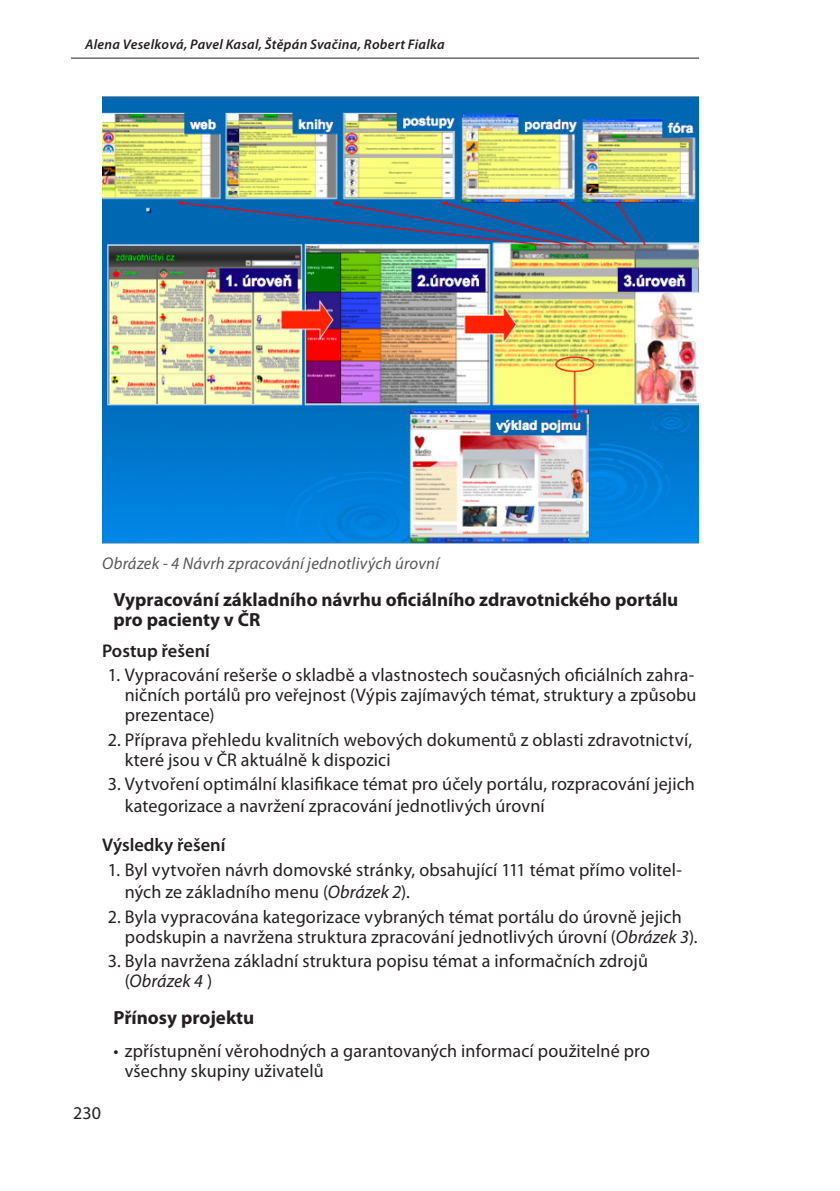
<style>
.page{position:relative;width:840px;height:1191px;background:#fff}
.page>*{position:absolute;margin:0;border:0;box-sizing:border-box;transform-origin:0 0}
.t1{font:700 19px/20px "Myriad Pro";color:#231f20}
.t2{font:18.4px/20px "Myriad Pro";letter-spacing:.005em;color:#231f20}
.t3{font:600 18.4px "Myriad Pro";color:#231f20}
.t4{font:18px "Myriad Pro";color:#231f20}
.t5{font:italic 17px "Myriad Pro";letter-spacing:.015em;color:#57585a}
.t6{font:italic 600 14px "Myriad Pro";letter-spacing:.02em;color:#231f20}
.s1{font-style:italic}
</style>
<div class="page">
<hr style="left:71px;top:58px;width:627px;height:1px;background:#231f20">
<img style="left:102px;top:96px;width:595px;height:447px">
<p class="t6" style="left:85px;top:35px;width:361px">Alena Veselková, Pavel Kasal, Štěpán Svačina, Robert Fialka</p>
<p class="t5" style="left:102px;top:553px;width:338px">Obrázek - 4 Návrh zpracování jednotlivých úrovní</p>
<p class="t1" style="left:113px;top:589px;width:566px">Vypracování základního návrhu oficiálního zdravotnického portálu pro pacienty v ČR</p>
<p class="t3" style="left:102px;top:638px;width:109px">Postup řešení</p>
<p class="t2" style="left:125px;top:664px;width:573px;text-align:justify;text-indent:-17px">1. Vypracování rešerše o skladbě a vlastnostech současných oficiálních zahra&shy;ničních portálů pro veřejnost (Výpis zajímavých témat, struktury a způsobu prezentace)</p>
<p class="t2" style="left:125px;top:729px;width:568px;text-indent:-17px">2. Příprava přehledu kvalitních webových dokumentů z oblasti zdravotnictví, které jsou v ČR aktuálně k dispozici</p>
<p class="t2" style="left:125px;top:772px;width:571px;line-height:22px;text-indent:-17px">3. Vytvoření optimální klasifikace témat pro účely portálu, rozpracování jejich kategorizace a navržení zpracování jednotlivých úrovní</p>
<p class="t3" style="left:102px;top:833px;width:125px">Výsledky řešení</p>
<p class="t2" style="left:125px;top:858px;width:558px;line-height:22px;text-indent:-17px">1. Byl vytvořen návrh domovské stránky, obsahující 111 témat přímo volitel&shy;ných ze základního menu (<span class="s1">Obrázek 2</span>).</p>
<p class="t2" style="left:125px;top:906px;width:574px;text-indent:-17px">2. Byla vypracována kategorizace vybraných témat portálu do úrovně jejich podskupin a navržena struktura zpracování jednotlivých úrovní (<span class="s1">Obrázek 3</span>).</p>
<p class="t2" style="left:125px;top:950px;width:524px;text-indent:-17px">3. Byla navržena základní struktura popisu témat a informačních zdrojů (<span class="s1">Obrázek 4</span> )</p>
<p class="t1" style="left:113px;top:1007px;width:142px">Přínosy projektu</p>
<p class="t2" style="left:125px;top:1040px;width:526px;text-indent:-11px">• zpřístupnění věrohodných a garantovaných informací použitelné pro všechny skupiny uživatelů</p>
<p class="t4" style="left:73px;top:1102px;width:29px">230</p>
</div>
